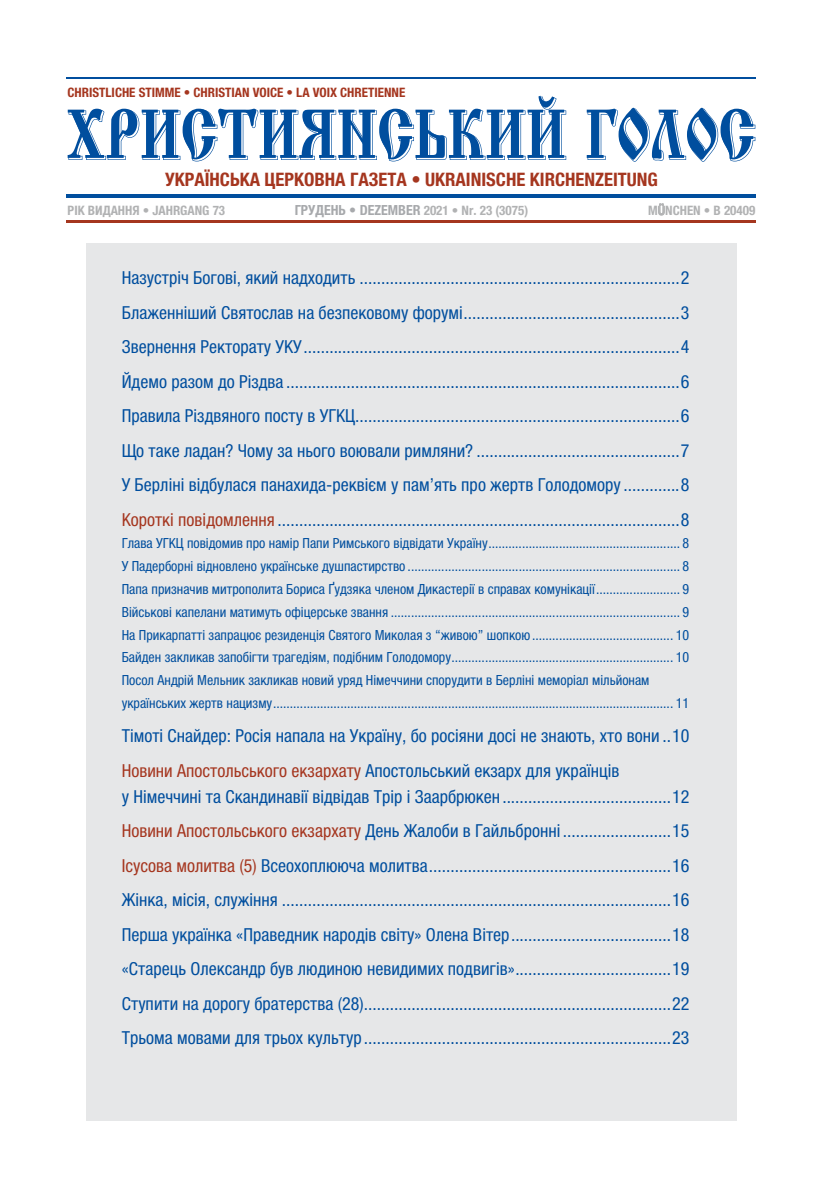
<style>
.page{position:relative;width:823px;height:1191px;background:#fff}
.page>*{position:absolute;margin:0;border:0;box-sizing:border-box;transform-origin:0 0}
.t1{font:700 condensed 18.6px "Helvetica Neue LTCYR";color:#a5361f}
.t2{font:condensed 18px/34.5px "Helvetica Neue LTCYR";color:#004e9e;text-align:justify}
.t3{font:condensed 14px/22.8px "Helvetica Neue LTCYR";color:#004e9e}
.t4{font:700 condensed 14px "Helvetica Neue LTCYR";color:#a7a9ac}
.t5{font:700 condensed 13px "Helvetica Neue LTCYR";color:#b1b2b3}
.t6{font:700 condensed 13px "Helvetica Neue LTCYR";color:#a5361f}
.s1{font-size:14px;color:#a7a9ac}
.s2{font-family:"Calibri";font-stretch:normal;font-size:14px}
.s3{color:#a5361f}
</style>
<div class="page">
<div style="left:86px;top:243px;width:650px;height:877px;background:#e6e7e8"></div>
<hr style="left:67px;top:194px;width:688px;height:3px;background:#004e9e">
<svg style="left:68px;top:96px;width:498px;height:65px"></svg>
<svg style="left:586px;top:108px;width:168px;height:54px"></svg>
<hr style="left:67px;top:77px;width:688px;height:2px;background:#004e9e">
<svg style="left:658px;top:203px;width:6px;height:12px"></svg>
<hr style="left:67px;top:221px;width:688px;height:2px;background:#a5361f">
<p class="t6" style="left:68px;top:85px;width:339px">CHRISTLICHE STIMME • CHRISTIAN VOICE • LA VOIX CHRETIENNE</p>
<p class="t1" style="left:165px;top:169px;width:494px">УКРАЇНСЬКА ЦЕРКОВНА ГАЗЕТА • UKRAINISCHE KIRCHENZEITUNG</p>
<p class="t5" style="left:68px;top:203px;width:159px">РІК ВИДАННЯ • JAHRGANG 73</p>
<p class="t4" style="left:294px;top:202px;width:82px">ГРУДЕНЬ • DEZEM</p>
<p class="t5" style="left:398px;top:203px;width:131px"><span class="s1">BER</span> 2021 • NR. 23 (3075)</p>
<p class="t5" style="left:647px;top:203px;width:25px">M<span class="s2">ü</span>NCHEN</p>
<p class="t5" style="left:703px;top:203px;width:53px">• B 20409</p>
<p class="t2" style="left:122px;top:261px;width:568px">Назустріч Богові, який надходить ..........................................................................2<br>Блаженніший Святослав на безпековому форумі..................................................3<br>Звернення Ректорату УКУ.......................................................................................4<br>Йдемо разом до Різдва ...........................................................................................6<br>Правила Різдвяного посту в УГКЦ...........................................................................6<br>Що таке ладан? Чому за нього воювали римляни? ...............................................7<br>У Берліні відбулася панахида-реквієм у пам’ять про жертв Голодомору .............8<br><span class="s3">Короткі повідомлення</span> .............................................................................................8</p>
<p class="t3" style="left:122px;top:532px;width:568px">Глава УГКЦ повідомив про намір Папи Римського відвідати Україну......................................................... 8<br>У Падерборні відновлено українське душпастирство ................................................................................. 8<br>Папа призначив митрополита Бориса Ґудзяка членом Дикастерії в справах комунікації......................... 9<br>Військові капелани матимуть офіцерське звання ...................................................................................... 9<br>На Прикарпатті запрацює резиденція Святого Миколая з “живою” шопкою.......................................... 10<br>Байден закликав запобігти трагедіям, подібним Голодомору.................................................................. 10<br>Посол Андрій Мельник закликав новий уряд Німеччини спорудити в Берліні меморіал мільйонам українських жертв нацизму....................................................................................................................... 11</p>
<p class="t2" style="left:122px;top:719px;width:568px">Тімоті Снайдер: Росія напала на Україну, бо росіяни досі не знають, хто вони ..10<br><span class="s3">Новини Апостольського екзархату</span> Апостольський екзарх для українців</p>
<p class="t2" style="left:122px;top:779px;width:568px">у Німеччині та Скандинавії відвідав Трір і Заарбрюкен.......................................12<br><span class="s3">Новини Апостольського екзархату</span> День Жалоби в Гайльбронні .........................15<br><span class="s3">Ісусова молитва (5)</span> Всеохоплююча молитва........................................................16<br>Жінка, місія, служіння ..........................................................................................16<br>Перша українка «Праведник народів світу» Олена Вітер.....................................18 «Старець Олександр був людиною невидимих подвигів»....................................19<br>Ступити на дорогу братерства (28).......................................................................22<br>Трьома мовами для трьох культур .......................................................................23</p>
</div>
